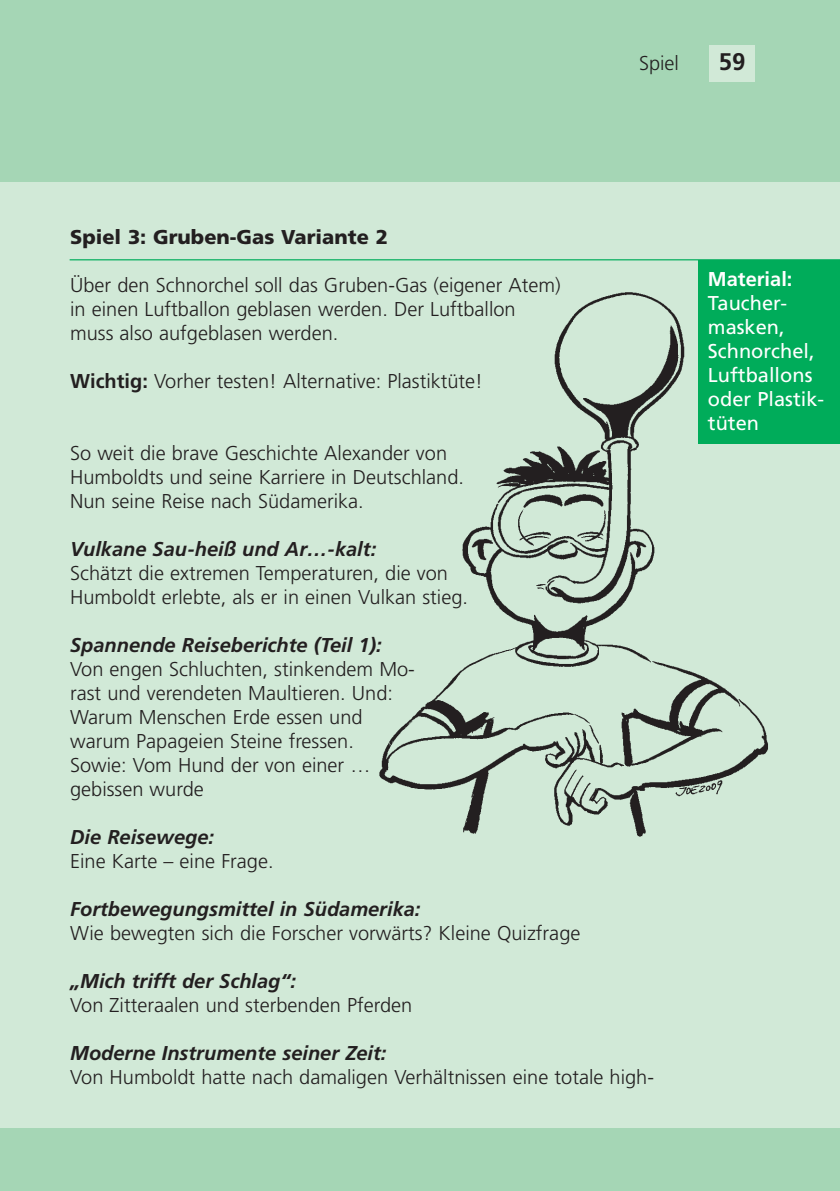
<style>
.page{position:relative;width:840px;height:1191px;background:#fff}
.page>*{position:absolute;margin:0;border:0;box-sizing:border-box;transform-origin:0 0}
.t1{font:700 24px "Frutiger";color:#231f20}
.t2{font:300 20px/24px "Frutiger";color:#231f20}
.t3{font:italic 700 20px "Frutiger";color:#231f20}
.t4{font:20px/24px "Frutiger";color:#fff}
.t5{font:900 20px "Frutiger";color:#231f20}
.t6{font:700 20px "Frutiger";color:#fff}
.s1{font-weight:700}
</style>
<div class="page">
<div style="left:0;top:137px;width:839px;height:1054px;background:#d1e9d7"></div>
<div style="left:0;top:1128px;width:839px;height:63px;background:#a5d6b5"></div>
<div style="left:0;top:0;width:839px;height:181px;background:#a5d6b5"></div>
<div style="left:709px;top:45px;width:45px;height:37px;background:#d1e9d7"></div>
<div style="left:697px;top:260px;width:142px;height:183px;background:#00ac5a"></div>
<hr style="left:70px;top:259px;width:769px;height:1px;background:#00ac5a">
<img style="left:379px;top:286px;width:402px;height:551px">
<p class="t5" style="left:70px;top:229px;width:319px">Spiel 3: Gruben-Gas Variante 2</p>
<p class="t2" style="left:70px;top:274px;width:492px">Über den Schnorchel soll das Gruben-Gas (eigener Atem) in einen Luftballon geblasen werden. Der Luftballon muss also aufgeblasen werden.</p>
<p class="t2" style="left:70px;top:370px;width:414px"><span class="s1">Wichtig:</span> Vorher testen! Alternative: Plastiktüte!</p>
<p class="t2" style="left:638px;top:53px;width:41px">Spiel</p>
<p class="t1" style="left:718px;top:52px;width:28px">59</p>
<p class="t6" style="left:707px;top:271px;width:86px">Material:</p>
<p class="t4" style="left:707px;top:293px;width:118px">Taucher&shy;masken,<br>Schnorchel,<br>Luftballons oder Plastik&shy;tüten</p>
<p class="t2" style="left:70px;top:442px;width:395px">So weit die brave Geschichte Alexander von<br>Humboldts und seine Karriere in Deutschland.<br>Nun seine Reise nach Südamerika.</p>
<p class="t3" style="left:70px;top:541px;width:307px">Vulkane Sau-heiß und Ar…-kalt:</p>
<p class="t2" style="left:70px;top:562px;width:399px">Schätzt die extremen Temperaturen, die von<br>Humboldt erlebte, als er in einen Vulkan stieg.</p>
<p class="t3" style="left:70px;top:637px;width:313px">Spannende Reiseberichte (Teil 1):</p>
<p class="t2" style="left:70px;top:658px;width:346px">Von engen Schluchten, stinkendem Mo&shy;rast und verendeten Maultieren. Und:<br>Warum Menschen Erde essen und warum Papageien Steine fressen.<br>Sowie: Vom Hund der von einer … gebissen wurde</p>
<p class="t3" style="left:70px;top:829px;width:145px">Die Reisewege:</p>
<p class="t2" style="left:70px;top:850px;width:205px">Eine Karte – eine Frage.</p>
<p class="t3" style="left:70px;top:901px;width:351px">Fortbewegungsmittel in Südamerika:</p>
<p class="t2" style="left:70px;top:922px;width:511px">Wie bewegten sich die Forscher vorwärts? Kleine Quizfrage</p>
<p class="t3" style="left:70px;top:973px;width:227px">„Mich trifft der Schlag“:</p>
<p class="t2" style="left:70px;top:994px;width:343px">Von Zitteraalen und sterbenden Pferden</p>
<p class="t3" style="left:70px;top:1045px;width:318px">Moderne Instrumente seiner Zeit:</p>
<p class="t2" style="left:70px;top:1066px;width:585px">Von Humboldt hatte nach damaligen Verhältnissen eine totale high-</p>
</div>
